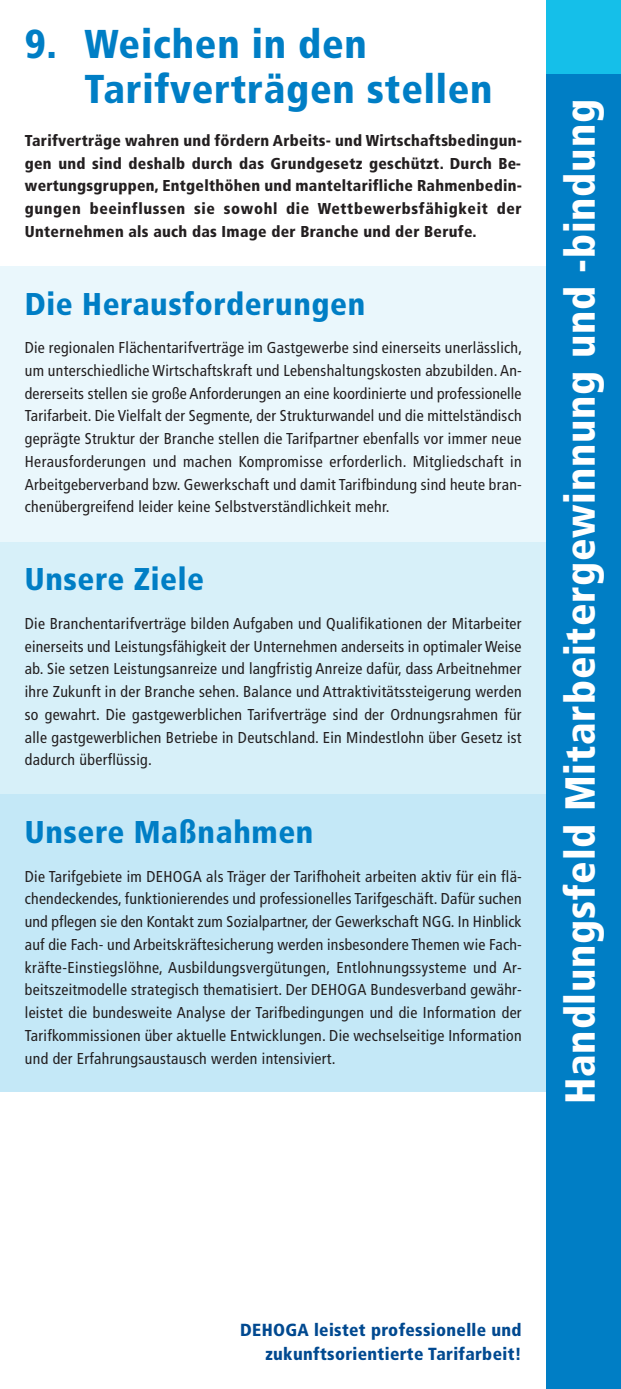
<style>
.page{position:relative;width:621px;height:1389px;background:#fff}
.page>*{position:absolute;margin:0;border:0;box-sizing:border-box;transform-origin:0 0}
.t1{font:900 condensed 42px "Frutiger";letter-spacing:.02em;color:#fff}
.t2{font:900 condensed 40.25px/45.5px "Frutiger";letter-spacing:.02em;color:#007ec5}
.t3{font:900 condensed 31.5px "Frutiger";letter-spacing:.02em;color:#007ec5}
.t4{font:900 condensed 17.5px/24.5px "Frutiger";letter-spacing:.02em;color:#014990;text-align:right}
.t5{font:condensed 15.75px/22.8px "Frutiger";letter-spacing:.02em;color:#231f20;text-align:justify}
.t6{font:900 condensed 15.75px/22.8px "Frutiger";letter-spacing:.02em;color:#231f20;text-align:justify}
</style>
<div class="page">
<div style="left:0;top:266px;width:546px;height:276px;background:#eaf7fc"></div>
<div style="left:0;top:542px;width:546px;height:252px;background:#d7f0f9"></div>
<div style="left:0;top:795px;width:546px;height:297px;background:#c4e8f7"></div>
<div style="left:546px;top:0;width:74px;height:74px;background:#15bfe9"></div>
<div style="left:546px;top:74px;width:74px;height:1315px;background:#007ec5"></div>
<h2 class="t2" style="left:84px;top:24px;width:409px;text-indent:-60px">9. Weichen in den<br>Tarifverträgen stellen</h2>
<p class="t6" style="left:25px;top:130px;width:498px">Tarifverträge wahren und fördern Arbeits- und Wirtschaftsbedingun&shy;gen und sind deshalb durch das Grundgesetz geschützt. Durch Be&shy;wertungsgruppen, Entgelthöhen und manteltarifliche Rahmenbedin&shy;gungen beeinflussen sie sowohl die Wettbewerbsfähigkeit der Unternehmen als auch das Image der Branche und der Berufe.</p>
<h3 class="t3" style="left:25px;top:291px;width:342px">Die Herausforderungen</h3>
<p class="t5" style="left:25px;top:338px;width:498px">Die regionalen Flächentarifverträge im Gastgewerbe sind einerseits unerlässlich, um unterschiedliche Wirtschaftskraft und Lebenshaltungskosten abzubilden. An&shy;dererseits stellen sie große Anforderungen an eine koordinierte und professionelle Tarifarbeit. Die Vielfalt der Segmente, der Strukturwandel und die mittelständisch geprägte Struktur der Branche stellen die Tarifpartner ebenfalls vor immer neue Herausforderungen und machen Kompromisse erforderlich. Mitgliedschaft in Arbeitgeberverband bzw. Gewerkschaft und damit Tarifbindung sind heute bran&shy;chenübergreifend leider keine Selbstverständlichkeit mehr.</p>
<h3 class="t3" style="left:25px;top:567px;width:180px">Unsere Ziele</h3>
<p class="t5" style="left:25px;top:613px;width:498px">Die Branchentarifverträge bilden Aufgaben und Qualifikationen der Mitarbeiter einerseits und Leistungsfähigkeit der Unternehmen anderseits in optimaler Weise ab. Sie setzen Leistungsanreize und langfristig Anreize dafür, dass Arbeitnehmer ihre Zukunft in der Branche sehen. Balance und Attraktivitätssteigerung werden so gewahrt. Die gastgewerblichen Tarifverträge sind der Ordnungsrahmen für alle gastgewerblichen Betriebe in Deutschland. Ein Mindestlohn über Gesetz ist dadurch überflüssig.</p>
<h3 class="t3" style="left:25px;top:820px;width:290px">Unsere Maßnahmen</h3>
<p class="t5" style="left:25px;top:866px;width:498px">Die Tarifgebiete im DEHOGA als Träger der Tarifhoheit arbeiten aktiv für ein flä&shy;chendeckendes, funktionierendes und professionelles Tarifgeschäft. Dafür suchen und pflegen sie den Kontakt zum Sozialpartner, der Gewerkschaft NGG. In Hinblick auf die Fach- und Arbeitskräftesicherung werden insbesondere Themen wie Fach&shy;kräfte-Einstiegslöhne, Ausbildungsvergütungen, Entlohnungssysteme und Ar&shy;beitszeitmodelle strategisch thematisiert. Der DEHOGA Bundesverband gewähr&shy;leistet die bundesweite Analyse der Tarifbedingungen und die Information der Tarifkommissionen über aktuelle Entwicklungen. Die wechselseitige Information und der Erfahrungsaustausch werden intensiviert.</p>
<h1 class="t1" style="left:563px;top:1104px;width:1007px;rotate:-90deg">Handlungsfeld Mitarbeitergewinnung und -bindung</h1>
<p class="t4" style="left:240px;top:1319px;width:282px">DEHOGA leistet professionelle und zukunftsorientierte Tarifarbeit!</p>
</div>
